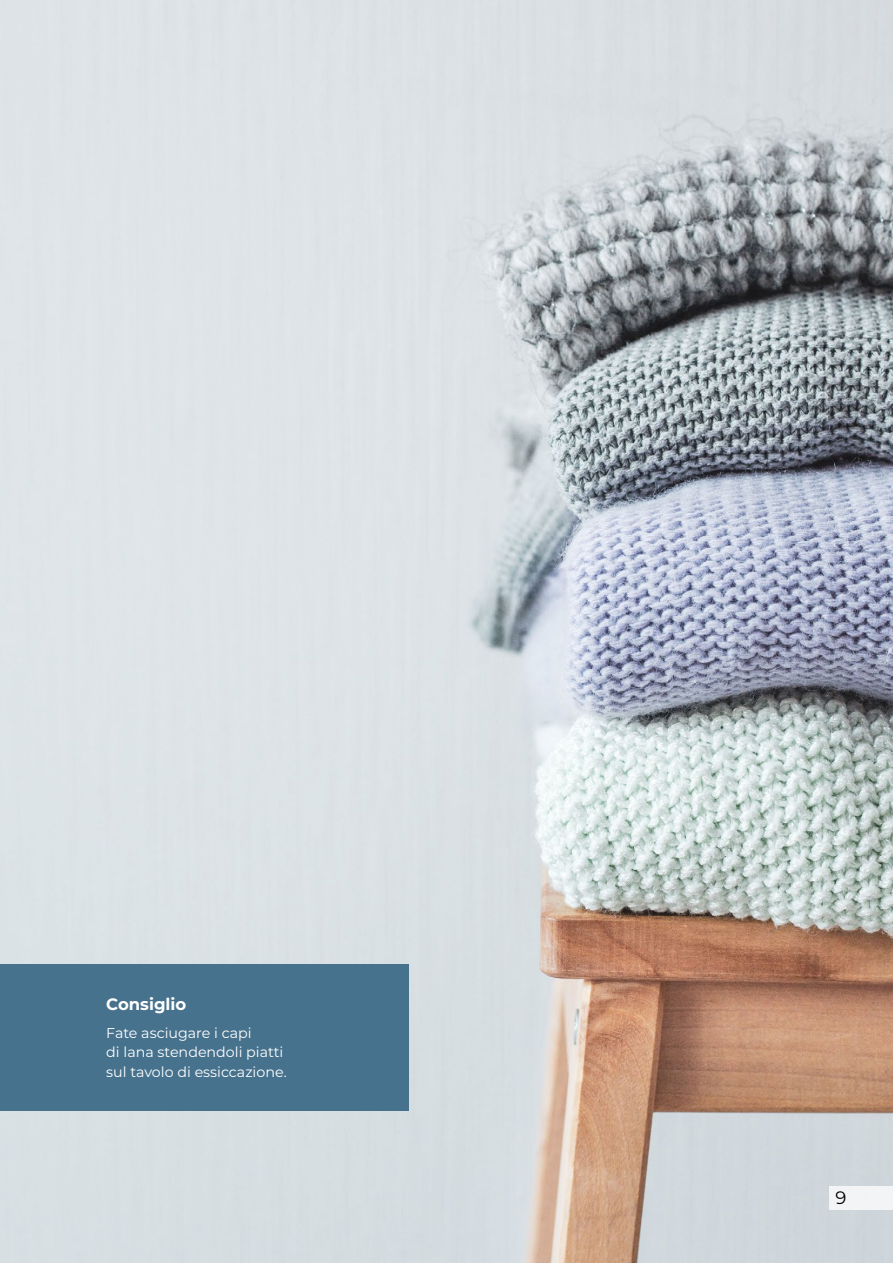
<style>
.page{position:relative;width:893px;height:1263px;background:#fff}
.page>*{position:absolute;margin:0;border:0;box-sizing:border-box;transform-origin:0 0}
.t1{font:18px "Montserrat";color:#000}
.t2{font:700 16.5px "Montserrat";color:#fff}
.t3{font:14.25px/19.5px "Montserrat";color:#fff}
</style>
<div class="page">
<img style="left:0;top:0;width:893px;height:1263px">
<div style="left:0;top:964px;width:408px;height:146px;background:#47728d"></div>
<div style="left:829px;top:1186px;width:64px;height:24px;background:#f2f4f5"></div>
<p class="t2" style="left:106px;top:992px;width:82px">Consiglio</p>
<p class="t3" style="left:106px;top:1022px;width:182px">Fate asciugare i capi<br>di lana stendendoli piatti sul tavolo di essiccazione.</p>
<p class="t1" style="left:836px;top:1185px;width:12px">9</p>
</div>
